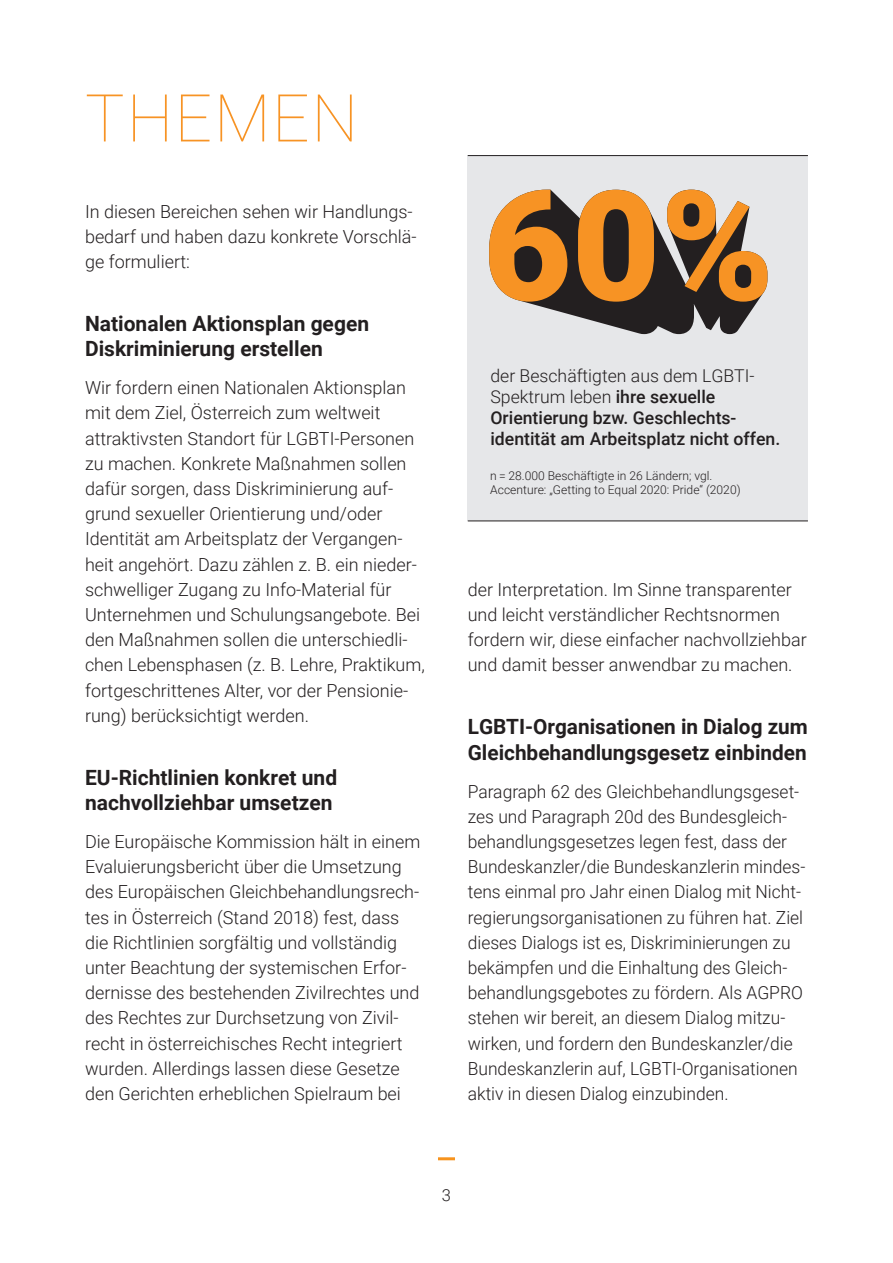
<style>
.page{position:relative;width:893px;height:1263px;background:#fff}
.page>*{position:absolute;margin:0;border:0;box-sizing:border-box;transform-origin:0 0}
.t1{font:100 66px "Roboto";letter-spacing:.03em;color:#f79324}
.t2{font:700 21px/25.2px "Roboto";color:#231f20}
.t3{font:300 18px/25.2px "Roboto";color:#231f20}
.t4{font:500 17.7px/21.1px "Roboto";color:#231f20}
.t5{font:300 16.5px "Roboto";color:#231f20}
.t6{font:300 12.15px/14.5px "Roboto";color:#231f20}
.s1{font-weight:300}
</style>
<div class="page">
<hr style="left:438px;top:1157px;width:17px;height:3px;background:#f7931d">
<div style="left:468px;top:155px;width:340px;height:365px;background:#e6e7e9"></div>
<svg style="left:489px;top:190px;width:278px;height:144px"></svg>
<hr style="left:468px;top:520px;width:340px;height:1px;background:#231f20">
<hr style="left:468px;top:155px;width:340px;height:1px;background:#231f20">
<h1 class="t1" style="left:85px;top:72px;width:275px">THEMEN</h1>
<p class="t3" style="left:85px;top:198px;width:333px">In diesen Bereichen sehen wir Handlungs&shy;bedarf und haben dazu konkrete Vorschlä&shy;ge formuliert:</p>
<p class="t2" style="left:85px;top:310px;width:286px">Nationalen Aktionsplan gegen<br>Diskriminierung erstellen</p>
<p class="t3" style="left:85px;top:375px;width:341px">Wir fordern einen Nationalen Aktionsplan mit dem Ziel, Österreich zum weltweit attraktivsten Standort für LGBTI-Personen zu machen. Konkrete Maßnahmen sollen dafür sorgen, dass Diskriminierung auf&shy;grund sexueller Orientierung und/oder Identität am Arbeitsplatz der Vergangen&shy;heit angehört. Dazu zählen z. B. ein nieder&shy;schwelliger Zugang zu Info-Material für Unternehmen und Schulungsangebote. Bei den Maßnahmen sollen die unterschiedli&shy;chen Lebensphasen (z. B. Lehre, Praktikum, fortgeschrittenes Alter, vor der Pensionie&shy;rung) berücksichtigt werden.</p>
<p class="t2" style="left:85px;top:764px;width:254px">EU-Richtlinien konkret und nachvollziehbar umsetzen</p>
<p class="t3" style="left:85px;top:828px;width:337px">Die Europäische Kommission hält in einem Evaluierungsbericht über die Umsetzung des Europäischen Gleichbehandlungsrech&shy;tes in Österreich (Stand 2018) fest, dass die Richtlinien sorgfältig und vollständig unter Beachtung der systemischen Erfor&shy;dernisse des bestehenden Zivilrechtes und des Rechtes zur Durchsetzung von Zivil&shy;recht in österreichisches Recht integriert wurden. Allerdings lassen diese Gesetze den Gerichten erheblichen Spielraum bei</p>
<p class="t4" style="left:490px;top:364px;width:291px"><span class="s1">der Beschäftigten aus dem LGBTI-Spektrum leben</span> ihre sexuelle Orientierung bzw. Geschlechts&shy;identität am Arbeitsplatz nicht offen.</p>
<p class="t6" style="left:490px;top:468px;width:252px">n = 28.000 Beschäftigte in 26 Ländern; vgl.<br>Accenture: „Getting to Equal 2020: Pride“ (2020)</p>
<p class="t3" style="left:468px;top:576px;width:340px">der Interpretation. Im Sinne transparenter und leicht verständlicher Rechtsnormen fordern wir, diese einfacher nachvollziehbar und damit besser anwendbar zu machen.</p>
<p class="t2" style="left:468px;top:714px;width:342px">LGBTI-Organisationen in Dialog zum<br>Gleichbehandlungsgesetz einbinden</p>
<p class="t3" style="left:468px;top:778px;width:339px">Paragraph 62 des Gleichbehandlungsgeset&shy;zes und Paragraph 20d des Bundesgleich&shy;behandlungsgesetzes legen fest, dass der Bundeskanzler/die Bundeskanzlerin mindes&shy;tens einmal pro Jahr einen Dialog mit Nicht&shy;regierungsorganisationen zu führen hat. Ziel dieses Dialogs ist es, Diskriminierungen zu bekämpfen und die Einhaltung des Gleich&shy;behandlungsgebotes zu fördern. Als AGPRO stehen wir bereit, an diesem Dialog mitzu&shy;wirken, und fordern den Bundeskanzler/die Bundeskanzlerin auf, LGBTI-Organisationen aktiv in diesen Dialog einzubinden.</p>
<p class="t5" style="left:442px;top:1183px;width:11px">3</p>
</div>
